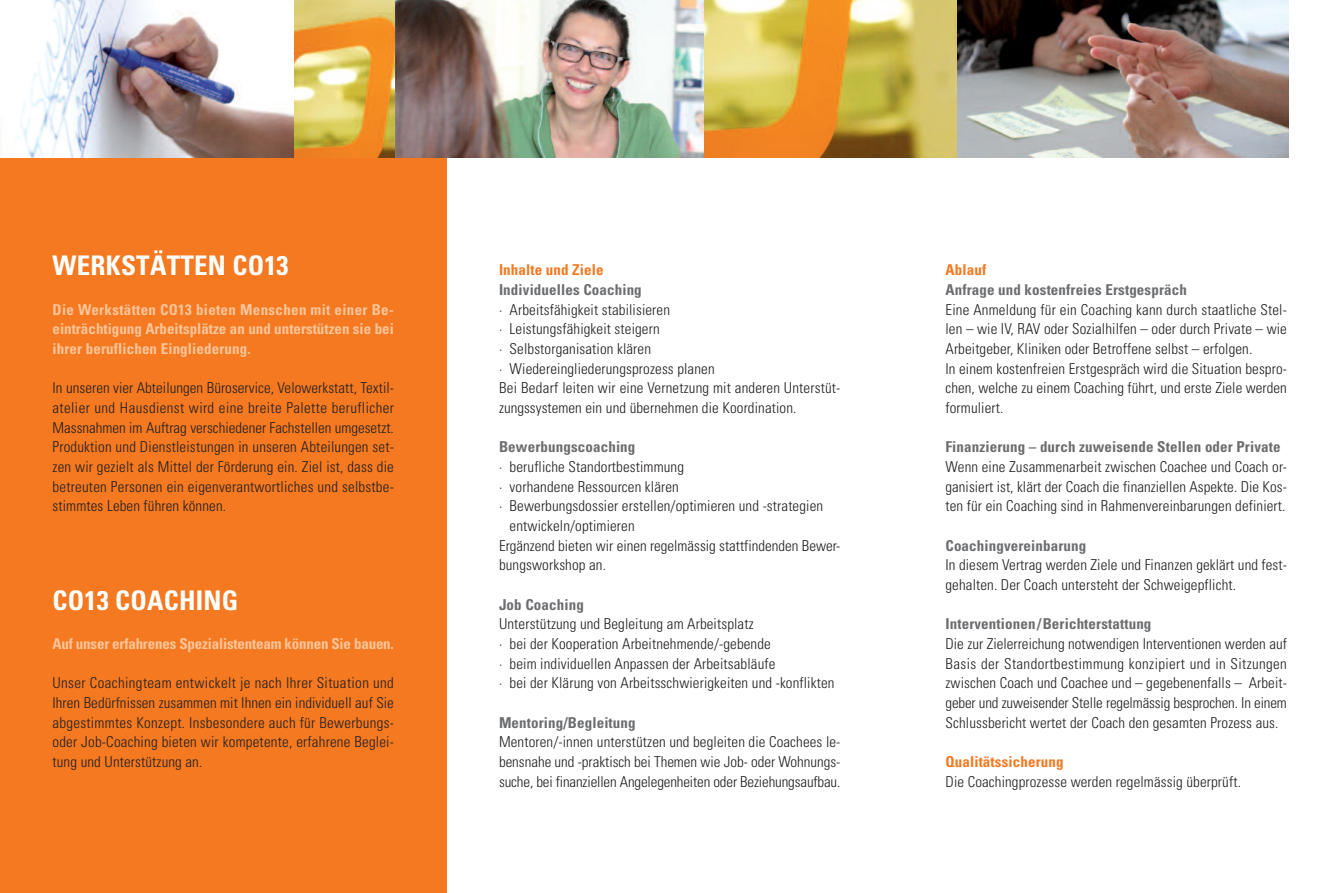
<style>
.page{position:relative;width:1331px;height:893px;background:#fff}
.page>*{position:absolute;margin:0;border:0;box-sizing:border-box;transform-origin:0 0}
.t1{font:700 condensed 27px "Univers";letter-spacing:.01em;color:#fff}
.t2{font:300 condensed 15px/19.6px "Univers";letter-spacing:.01em;color:#231f20;text-align:justify}
.t3{font:700 condensed 15px "Univers";letter-spacing:.01em;color:#6c6d70}
.t4{font:700 condensed 15px/19.6px "Univers";letter-spacing:-.01em;color:#fcc599;text-align:justify}
.t5{font:700 condensed 15px "Univers";letter-spacing:.01em;color:#f47921}
</style>
<div class="page">
<div style="left:0;top:0;width:446px;height:893px;background:#f47921"></div>
<img style="left:293px;top:0;width:102px;height:157px">
<img style="left:956px;top:0;width:332px;height:157px">
<img style="left:0;top:0;width:293px;height:157px">
<img style="left:704px;top:0;width:252px;height:157px">
<img style="left:395px;top:0;width:309px;height:157px">
<h1 class="t1" style="left:53px;top:256px;width:238px">WERKSTÄTTEN CO13</h1>
<p class="t4" style="left:53px;top:301px;width:343px">Die Werkstätten CO13 bieten Menschen mit einer Be&shy;einträchtigung Arbeitsplätze an und unterstützen sie bei ihrer beruflichen Eingliederung.</p>
<p class="t2" style="left:53px;top:379px;width:343px">In unseren vier Abteilungen Büroservice, Velowerkstatt, Textil&shy;atelier und Hausdienst wird eine breite Palette beruflicher Massnahmen im Auftrag verschiedener Fachstellen umgesetzt.<br>Produktion und Dienstleistungen in unseren Abteilungen set&shy;zen wir gezielt als Mittel der Förderung ein. Ziel ist, dass die betreuten Personen ein eigenverantwortliches und selbstbe&shy;stimmtes Leben führen können.</p>
<h1 class="t1" style="left:53px;top:590px;width:187px">CO13 COACHING</h1>
<p class="t4" style="left:53px;top:635px;width:343px">Auf unser erfahrenes Spezialistenteam können Sie bauen.</p>
<p class="t2" style="left:53px;top:674px;width:343px">Unser Coachingteam entwickelt je nach Ihrer Situation und Ihren Bedürfnissen zusammen mit Ihnen ein individuell auf Sie abgestimmtes Konzept. Insbesondere auch für Bewerbungs&shy;oder Job-Coaching bieten wir kompetente, erfahrene Beglei&shy;tung und Unterstützung an.</p>
<p class="t5" style="left:499px;top:264px;width:106px">Inhalte und Ziele</p>
<p class="t3" style="left:499px;top:284px;width:144px">Individuelles Coaching</p>
<p class="t2" style="left:499px;top:301px;width:343px;text-align:left">· Arbeitsfähigkeit stabilisieren<br>· Leistungsfähigkeit steigern<br>· Selbstorganisation klären<br>· Wiedereingliederungsprozess planen<br>Bei Bedarf leiten wir eine Vernetzung mit anderen Unterstüt&shy;zungssystemen ein und übernehmen die Koordination.</p>
<p class="t3" style="left:499px;top:441px;width:138px">Bewerbungscoaching</p>
<p class="t2" style="left:499px;top:458px;width:187px">· berufliche Standortbestimmung</p>
<p class="t2" style="left:499px;top:478px;width:181px">· vorhandene Ressourcen klären</p>
<p class="t2" style="left:499px;top:497px;width:326px">· Bewerbungsdossier erstellen/optimieren und -strategien</p>
<p class="t2" style="left:510px;top:517px;width:127px">entwickeln/optimieren</p>
<p class="t2" style="left:499px;top:537px;width:343px">Ergänzend bieten wir einen regelmässig stattfindenden Bewer-</p>
<p class="t2" style="left:499px;top:556px;width:109px">bungsworkshop an.</p>
<p class="t3" style="left:499px;top:599px;width:86px">Job Coaching</p>
<p class="t2" style="left:499px;top:615px;width:337px;text-align:left">Unterstützung und Begleitung am Arbeitsplatz<br>· bei der Kooperation Arbeitnehmende/-gebende<br>· beim individuellen Anpassen der Arbeitsabläufe<br>· bei der Klärung von Arbeitsschwierigkeiten und -konflikten</p>
<p class="t3" style="left:499px;top:717px;width:138px">Mentoring/Begleitung</p>
<p class="t2" style="left:499px;top:733px;width:343px">Mentoren/-innen unterstützen und begleiten die Coachees le&shy;bensnahe und -praktisch bei Themen wie Job- oder Wohnungs&shy;suche, bei finanziellen Angelegenheiten oder Beziehungsaufbau.</p>
<p class="t5" style="left:945px;top:264px;width:42px">Ablauf</p>
<p class="t3" style="left:945px;top:284px;width:243px">Anfrage und kostenfreies Erstgespräch</p>
<p class="t2" style="left:945px;top:301px;width:343px;text-align:left">Eine Anmeldung für ein Coaching kann durch staatliche Stel&shy;len – wie IV, RAV oder Sozialhilfen – oder durch Private – wie Arbeitgeber, Kliniken oder Betroffene selbst – erfolgen.<br>In einem kostenfreien Erstgespräch wird die Situation bespro&shy;chen, welche zu einem Coaching führt, und erste Ziele werden formuliert.</p>
<p class="t3" style="left:945px;top:441px;width:337px">Finanzierung – durch zuweisende Stellen oder Private</p>
<p class="t2" style="left:945px;top:458px;width:343px">Wenn eine Zusammenarbeit zwischen Coachee und Coach or&shy;ganisiert ist, klärt der Coach die finanziellen Aspekte. Die Kos&shy;ten für ein Coaching sind in Rahmenvereinbarungen definiert.</p>
<p class="t3" style="left:945px;top:540px;width:142px">Coachingvereinbarung</p>
<p class="t2" style="left:945px;top:556px;width:343px">In diesem Vertrag werden Ziele und Finanzen geklärt und fest&shy;gehalten. Der Coach untersteht der Schweigepflicht.</p>
<p class="t3" style="left:945px;top:618px;width:207px">Interventionen/Berichterstattung</p>
<p class="t2" style="left:945px;top:635px;width:343px">Die zur Zielerreichung notwendigen Interventionen werden auf Basis der Standortbestimmung konzipiert und in Sitzungen zwischen Coach und Coachee und – gegebenenfalls – Arbeit&shy;geber und zuweisender Stelle regelmässig besprochen. In einem Schlussbericht wertet der Coach den gesamten Prozess aus.</p>
<p class="t5" style="left:945px;top:756px;width:120px">Qualitätssicherung</p>
<p class="t2" style="left:945px;top:773px;width:297px">Die Coachingprozesse werden regelmässig überprüft.</p>
</div>
